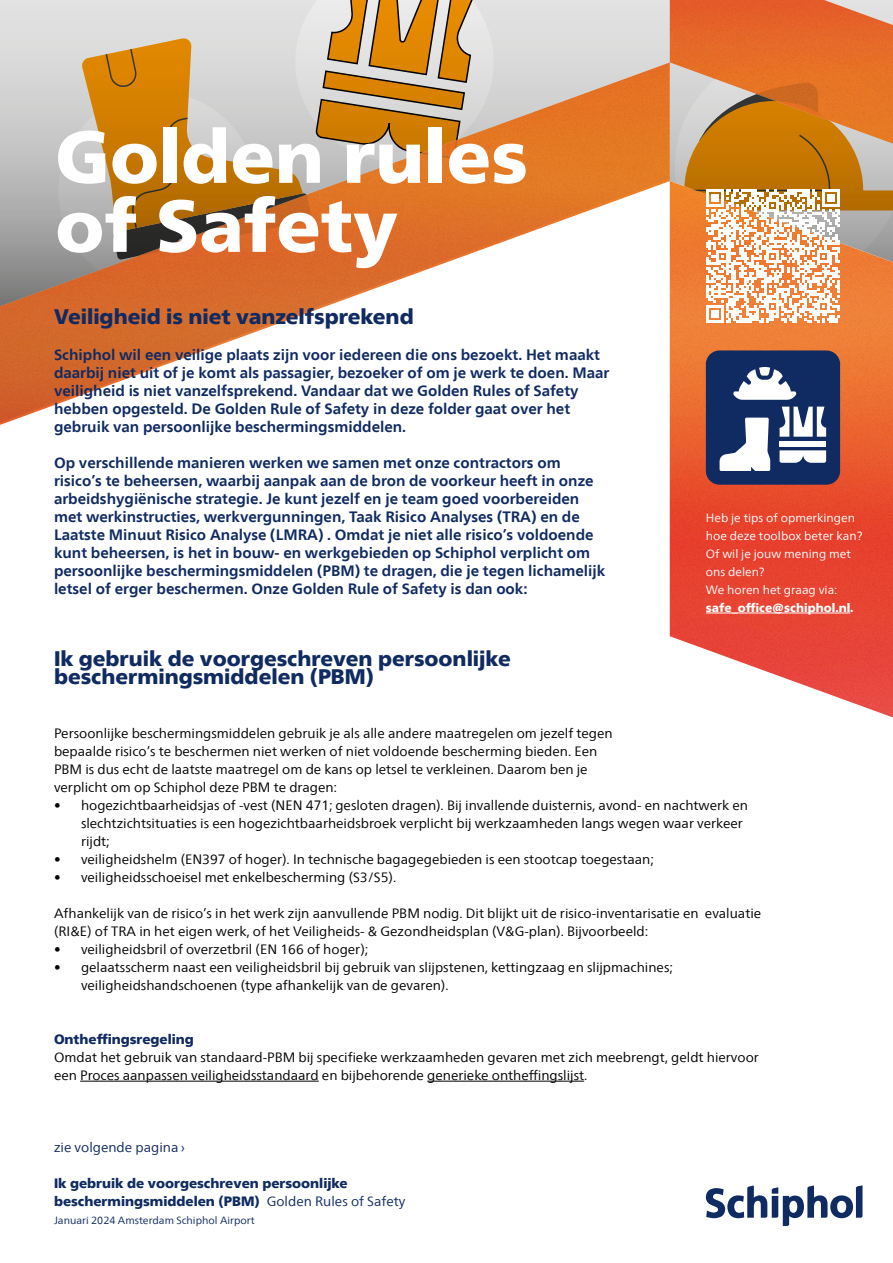
<style>
.page{position:relative;width:893px;height:1263px;background:#fff}
.page>*{position:absolute;margin:0;border:0;box-sizing:border-box;transform-origin:0 0}
.t1{font:900 73.5px/69px "Frutigerfor Schiphol";color:#fff}
.t2{font:900 21px/18px "Frutigerfor Schiphol";color:#102a62}
.t3{font:700 15px/18px "Frutigerfor Schiphol";color:#102a62}
.t4{font:13.5px/18px "Frutigerfor Schiphol";color:#000}
.t5{font:900 13.5px/18px "Frutigerfor Schiphol";color:#102a62}
.t6{font:13.5px "Frutigerfor Schiphol";color:#102a62}
.t7{font:12px/18px "Frutigerfor Schiphol";color:#fff}
.t8{font:900 12px "Frutigerfor Schiphol";color:#fff}
.t9{font:10.5px "Frutigerfor Schiphol";color:#102a62}
.s1{font-weight:400}
</style>
<div class="page">
<img style="left:0;top:0;width:893px;height:1082px">
<svg style="left:665px;top:634px;width:228px;height:583px"></svg>
<hr style="left:706px;top:613px;width:144px;height:1px;background:#fff">
<hr style="left:80px;top:1081px;width:239px;height:1px;background:#000">
<hr style="left:427px;top:1081px;width:157px;height:1px;background:#000">
<svg style="left:706px;top:350px;width:134px;height:135px"></svg>
<svg style="left:670px;top:82px;width:223px;height:241px"></svg>
<svg style="left:706px;top:1185px;width:156px;height:41px"></svg>
<h1 class="t1" style="left:55px;top:122px;width:474px">Golden rules of Safety</h1>
<h2 class="t2" style="left:54px;top:307px;width:361px">Veiligheid is niet vanzelfsprekend</h2>
<p class="t3" style="left:54px;top:346px;width:557px">Schiphol wil een veilige plaats zijn voor iedereen die ons bezoekt. Het maakt daarbij niet uit of je komt als passagier, bezoeker of om je werk te doen. Maar veiligheid is niet vanzelfsprekend. Vandaar dat we Golden Rules of Safety hebben opgesteld. De Golden Rule of Safety in deze folder gaat over het gebruik van persoonlijke beschermingsmiddelen.</p>
<p class="t3" style="left:54px;top:454px;width:553px">Op verschillende manieren werken we samen met onze contractors om risico’s te beheersen, waarbij aanpak aan de bron de voorkeur heeft in onze arbeidshygiënische strategie. Je kunt jezelf en je team goed voorbereiden met werkinstructies, werkvergunningen, Taak Risico Analyses (TRA) en de Laatste Minuut Risico Analyse (LMRA) . Omdat je niet alle risico’s voldoende kunt beheersen, is het in bouw- en werkgebieden op Schiphol verplicht om persoonlijke beschermingsmiddelen (PBM) te dragen, die je tegen lichamelijk letsel of erger beschermen. Onze Golden Rule of Safety is dan ook:</p>
<p class="t7" style="left:706px;top:509px;width:158px">Heb je tips of opmerkingen hoe deze toolbox beter kan?<br>Of wil je jouw mening met ons delen?<br>We horen het graag via:</p>
<p class="t8" style="left:706px;top:601px;width:149px">safe_office@schiphol.nl.</p>
<h2 class="t2" style="left:54px;top:649px;width:458px">Ik gebruik de voorgeschreven persoonlijke beschermingsmiddelen (PBM)</h2>
<p class="t4" style="left:54px;top:724px;width:560px">Persoonlijke beschermingsmiddelen gebruik je als alle andere maatregelen om jezelf tegen bepaalde risico’s te beschermen niet werken of niet voldoende bescherming bieden. Een PBM is dus echt de laatste maatregel om de kans op letsel te verkleinen. Daarom ben je verplicht om op Schiphol deze PBM te dragen:</p>
<p class="t4" style="left:81px;top:796px;width:669px;text-indent:-27px">• hogezichtbaarheidsjas of -vest (NEN 471; gesloten dragen). Bij invallende duisternis, avond- en nachtwerk en slechtzichtsituaties is een hogezichtbaarheidsbroek verplicht bij werkzaamheden langs wegen waar verkeer rijdt;</p>
<p class="t4" style="left:54px;top:850px;width:602px">• veiligheidshelm (EN397 of hoger). In technische bagagegebieden is een stootcap toegestaan;</p>
<p class="t4" style="left:54px;top:868px;width:344px">• veiligheidsschoeisel met enkelbescherming (S3/S5).</p>
<p class="t4" style="left:54px;top:904px;width:709px">Afhankelijk van de risico’s in het werk zijn aanvullende PBM nodig. Dit blijkt uit de risico-inventarisatie en evaluatie (RI&amp;E) of TRA in het eigen werk, of het Veiligheids- &amp; Gezondheidsplan (V&amp;G-plan). Bijvoorbeeld:</p>
<p class="t4" style="left:54px;top:940px;width:316px">• veiligheidsbril of overzetbril (EN 166 of hoger);</p>
<p class="t4" style="left:81px;top:958px;width:594px;text-indent:-27px">• gelaatsscherm naast een veiligheidsbril bij gebruik van slijpstenen, kettingzaag en slijpmachines; veiligheidshandschoenen (type afhankelijk van de gevaren).</p>
<p class="t5" style="left:54px;top:1030px;width:141px">Ontheffingsregeling</p>
<p class="t4" style="left:54px;top:1048px;width:706px">Omdat het gebruik van standaard-PBM bij specifieke werkzaamheden gevaren met zich meebrengt, geldt hiervoor een Proces aanpassen veiligheidsstandaard en bijbehorende generieke ontheffingslijst.</p>
<p class="t6" style="left:54px;top:1139px;width:132px">zie volgende pagina ›</p>
<p class="t5" style="left:54px;top:1174px;width:353px">Ik gebruik de voorgeschreven persoonlijke beschermingsmiddelen (PBM) <span class="s1">Golden Rules of Safety</span></p>
<p class="t9" style="left:54px;top:1214px;width:202px">Januari 2024 Amsterdam Schiphol Airport</p>
</div>
